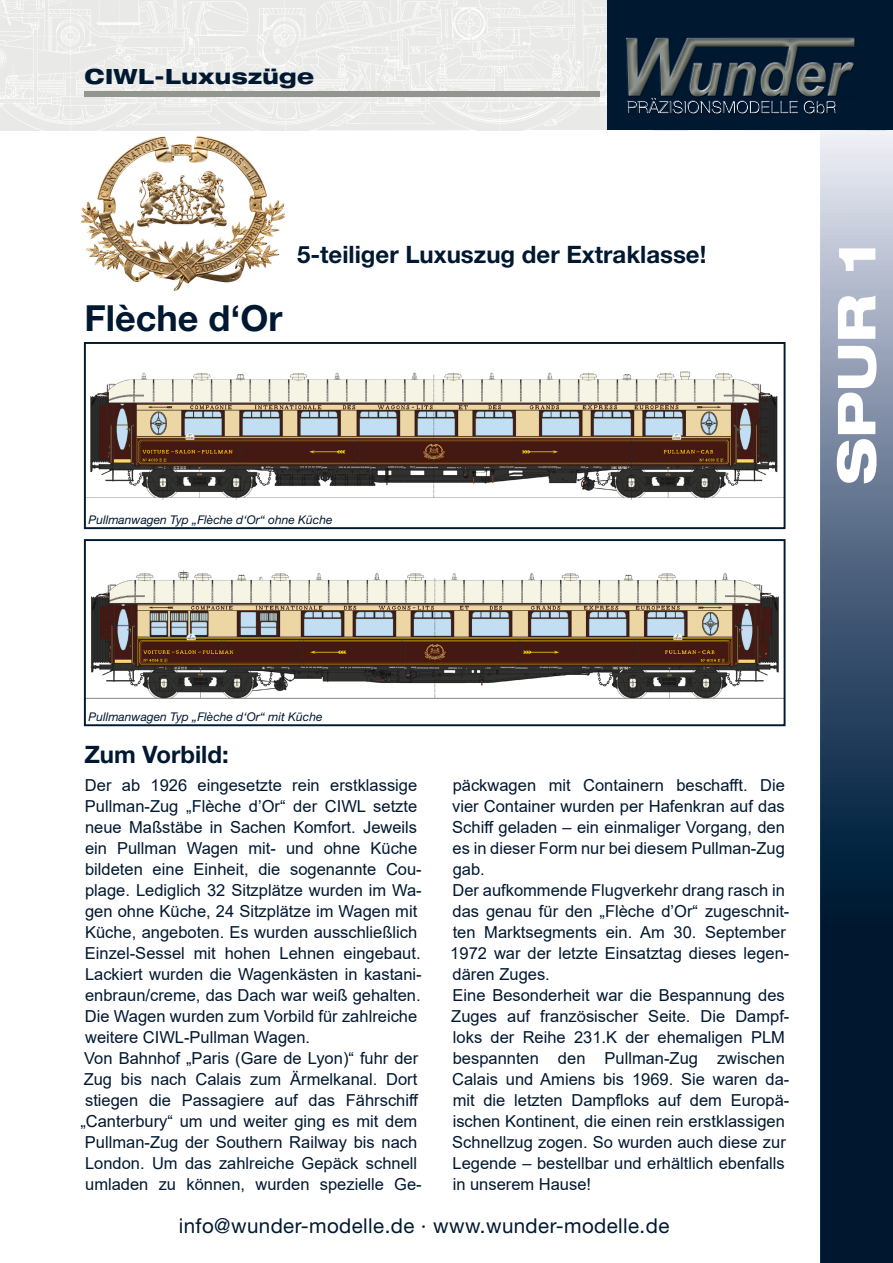
<style>
.page{position:relative;width:893px;height:1263px;background:#fff}
.page>*{position:absolute;margin:0;border:0;box-sizing:border-box;transform-origin:0 0}
.t1{font:800 expanded 52.5px "Helvetica Neue LT Pro";color:#fff}
.t2{font:700 36px "Helvetica Neue LT Pro";color:#001830}
.t3{font:700 24px "Helvetica Neue LT Pro";color:#001830}
.t4{font:800 expanded 21px "Helvetica Neue LT Pro";letter-spacing:.02em;color:#001830}
.t5{font:20.55px "Helvetica Neue LT Pro";letter-spacing:.02em;color:#001830}
.t6{font:16.5px/21px "Arial";color:#001830}
.t7{font:italic 12px "Helvetica Neue LT Pro";color:#001830}
</style>
<div class="page">
<img style="left:0;top:0;width:607px;height:130px">
<svg style="left:820px;top:130px;width:73px;height:1133px;background:#465a71"></svg>
<img style="left:820px;top:130px;width:67px;height:1px">
<div style="left:607px;top:0;width:286px;height:130px;background:#001830"></div>
<img style="left:628px;top:113px;width:208px;height:1px">
<img style="left:628px;top:98px;width:208px;height:15px">
<svg style="left:627px;top:39px;width:1px;height:29px"></svg>
<img style="left:628px;top:38px;width:226px;height:58px">
<img style="left:828px;top:63px;width:26px;height:33px">
<img style="left:797px;top:63px;width:29px;height:33px">
<img style="left:724px;top:63px;width:32px;height:33px">
<img style="left:690px;top:64px;width:32px;height:32px">
<img style="left:80px;top:136px;width:206px;height:155px">
<img style="left:87px;top:371px;width:695px;height:128px">
<div style="left:84px;top:342px;width:701px;height:187px;border:2px solid #001830"></div>
<img style="left:87px;top:570px;width:695px;height:129px">
<div style="left:84px;top:539px;width:701px;height:187px;border:2px solid #001830"></div>
<div style="left:84px;top:91px;width:516px;height:5px;background:#91968f"></div>
<p class="t4" style="left:84px;top:63px;width:231px">CIWL-Luxuszüge</p>
<h2 class="t2" style="left:84px;top:295px;width:199px">Flèche d‘Or</h2>
<h3 class="t3" style="left:297px;top:240px;width:411px">5-teiliger Luxuszug der Extraklasse!</h3>
<p class="t7" style="left:89px;top:512px;width:245px">Pullmanwagen Typ „Flèche d‘Or“ ohne Küche</p>
<h1 class="t1" style="left:823px;top:485px;width:245px;rotate:-90deg">SPUR 1</h1>
<p class="t7" style="left:89px;top:709px;width:235px">Pullmanwagen Typ „Flèche d‘Or“ mit Küche</p>
<h3 class="t3" style="left:84px;top:739px;width:146px">Zum Vorbild:</h3>
<p class="t6" style="left:80px;top:774px;width:343px">Der ab 1926 eingesetzte rein erstklassige Pullman-Zug „Flèche d’Or“ der CIWL setzte neue Maßstäbe in Sachen Komfort. Jeweils ein Pullman Wagen mit- und ohne Küche bildeten eine Einheit, die sogenannte Cou&shy;plage. Lediglich 32 Sitzplätze wurden im Wa&shy;gen ohne Küche, 24 Sitzplätze im Wagen mit Küche, angeboten. Es wurden ausschließlich Einzel-Sessel mit hohen Lehnen eingebaut.<br>Lackiert wurden die Wagenkästen in kastani&shy;enbraun/creme, das Dach war weiß gehalten.<br>Die Wagen wurden zum Vorbild für zahlreiche weitere CIWL-Pullman Wagen.<br>Von Bahnhof „Paris (Gare de Lyon)“ fuhr der Zug bis nach Calais zum Ärmelkanal. Dort stiegen die Passagiere auf das Fährschiff „Canterbury“ um und weiter ging es mit dem Pullman-Zug der Southern Railway bis nach London. Um das zahlreiche Gepäck schnell umladen zu können, wurden spezielle Ge-</p>
<p class="t6" style="left:450px;top:775px;width:341px">päckwagen mit Containern beschafft. Die vier Container wurden per Hafenkran auf das Schiff geladen – ein einmaliger Vorgang, den es in dieser Form nur bei diesem Pullman-Zug gab.<br>Der aufkommende Flugverkehr drang rasch in das genau für den „Flèche d’Or“ zugeschnit&shy;ten Marktsegments ein. Am 30. September 1972 war der letzte Einsatztag dieses legen&shy;dären Zuges.<br>Eine Besonderheit war die Bespannung des Zuges auf französischer Seite. Die Dampf&shy;loks der Reihe 231.K der ehemaligen PLM bespannten den Pullman-Zug zwischen Calais und Amiens bis 1969. Sie waren da&shy;mit die letzten Dampfloks auf dem Europä&shy;ischen Kontinent, die einen rein erstklassigen Schnellzug zogen. So wurden auch diese zur Legende – bestellbar und erhältlich ebenfalls in unserem Hause!</p>
<p class="t5" style="left:179px;top:1213px;width:492px">info@wunder-modelle.de · www.wunder-modelle.de</p>
</div>
